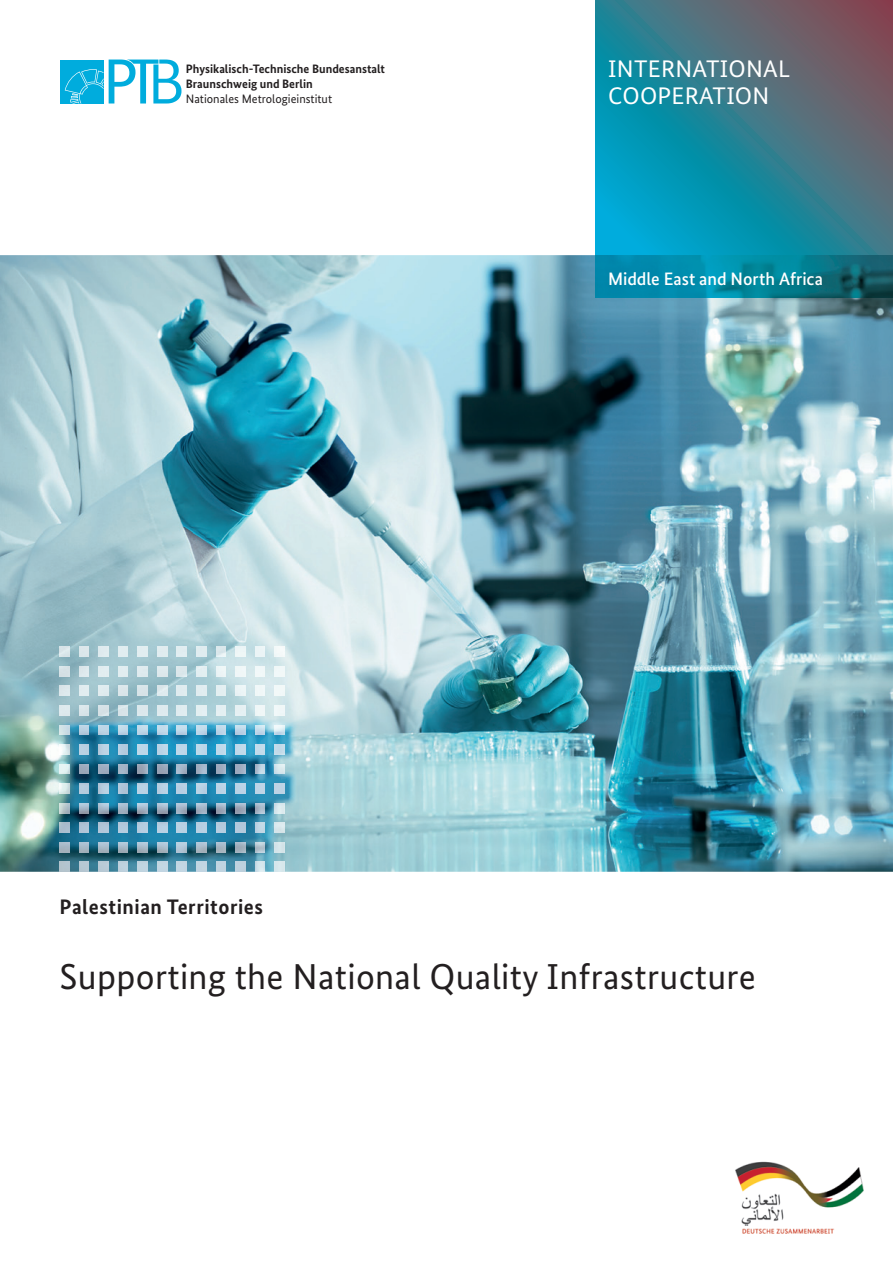
<style>
.page{position:relative;width:893px;height:1263px;background:#fff}
.page>*{position:absolute;margin:0;border:0;box-sizing:border-box;transform-origin:0 0}
.t1{font:36px "Bundes Sans";letter-spacing:.01em;color:#231f20}
.t2{font:24px/27px "Bundes Sans";letter-spacing:.01em;color:#fff}
.t3{font:700 21px "Bundes Sans";letter-spacing:.025em;color:#231f20}
.t4{font:500 18px "Bundes Sans";color:#fff}
.t5{font:700 12.15px/15.3px "Bundes Sans";color:#231f20}
.t6{font:12.15px "Bundes Sans";color:#231f20}
</style>
<div class="page">
<img style="left:0;top:255px;width:893px;height:617px">
<svg style="left:60px;top:647px;width:9px;height:10px"></svg>
<svg style="left:79px;top:647px;width:10px;height:10px"></svg>
<svg style="left:99px;top:647px;width:9px;height:10px"></svg>
<svg style="left:118px;top:647px;width:10px;height:10px"></svg>
<svg style="left:138px;top:647px;width:10px;height:10px"></svg>
<svg style="left:157px;top:647px;width:10px;height:10px"></svg>
<svg style="left:177px;top:647px;width:10px;height:10px"></svg>
<svg style="left:196px;top:647px;width:10px;height:10px"></svg>
<svg style="left:216px;top:647px;width:10px;height:10px"></svg>
<svg style="left:236px;top:647px;width:9px;height:10px"></svg>
<svg style="left:255px;top:647px;width:10px;height:10px"></svg>
<svg style="left:275px;top:647px;width:9px;height:10px"></svg>
<svg style="left:60px;top:666px;width:9px;height:10px"></svg>
<svg style="left:79px;top:666px;width:10px;height:10px"></svg>
<svg style="left:99px;top:666px;width:9px;height:10px"></svg>
<svg style="left:118px;top:666px;width:10px;height:10px"></svg>
<svg style="left:138px;top:666px;width:10px;height:10px"></svg>
<svg style="left:157px;top:666px;width:10px;height:10px"></svg>
<svg style="left:177px;top:666px;width:10px;height:10px"></svg>
<svg style="left:196px;top:666px;width:10px;height:10px"></svg>
<svg style="left:216px;top:666px;width:10px;height:10px"></svg>
<svg style="left:236px;top:666px;width:9px;height:10px"></svg>
<svg style="left:255px;top:666px;width:10px;height:10px"></svg>
<svg style="left:275px;top:666px;width:9px;height:10px"></svg>
<svg style="left:60px;top:686px;width:9px;height:10px"></svg>
<svg style="left:79px;top:686px;width:10px;height:10px"></svg>
<svg style="left:99px;top:686px;width:9px;height:10px"></svg>
<svg style="left:118px;top:686px;width:10px;height:10px"></svg>
<svg style="left:138px;top:686px;width:10px;height:10px"></svg>
<svg style="left:157px;top:686px;width:10px;height:10px"></svg>
<svg style="left:177px;top:686px;width:10px;height:10px"></svg>
<svg style="left:196px;top:686px;width:10px;height:10px"></svg>
<svg style="left:216px;top:686px;width:10px;height:10px"></svg>
<svg style="left:236px;top:686px;width:9px;height:10px"></svg>
<svg style="left:255px;top:686px;width:10px;height:10px"></svg>
<svg style="left:275px;top:686px;width:9px;height:10px"></svg>
<svg style="left:60px;top:705px;width:9px;height:10px"></svg>
<svg style="left:79px;top:705px;width:10px;height:10px"></svg>
<svg style="left:99px;top:705px;width:9px;height:10px"></svg>
<svg style="left:118px;top:705px;width:10px;height:10px"></svg>
<svg style="left:138px;top:705px;width:10px;height:10px"></svg>
<svg style="left:157px;top:705px;width:10px;height:10px"></svg>
<svg style="left:177px;top:705px;width:10px;height:10px"></svg>
<svg style="left:196px;top:705px;width:10px;height:10px"></svg>
<svg style="left:216px;top:705px;width:10px;height:10px"></svg>
<svg style="left:236px;top:705px;width:9px;height:10px"></svg>
<svg style="left:255px;top:705px;width:10px;height:10px"></svg>
<svg style="left:275px;top:705px;width:9px;height:10px"></svg>
<svg style="left:60px;top:725px;width:9px;height:10px"></svg>
<svg style="left:79px;top:725px;width:10px;height:10px"></svg>
<svg style="left:99px;top:725px;width:9px;height:10px"></svg>
<svg style="left:118px;top:725px;width:10px;height:10px"></svg>
<svg style="left:138px;top:725px;width:10px;height:10px"></svg>
<svg style="left:157px;top:725px;width:10px;height:10px"></svg>
<svg style="left:177px;top:725px;width:10px;height:10px"></svg>
<svg style="left:196px;top:725px;width:10px;height:10px"></svg>
<svg style="left:216px;top:725px;width:10px;height:10px"></svg>
<svg style="left:236px;top:725px;width:9px;height:10px"></svg>
<svg style="left:255px;top:725px;width:10px;height:10px"></svg>
<svg style="left:275px;top:725px;width:9px;height:10px"></svg>
<svg style="left:60px;top:745px;width:9px;height:9px"></svg>
<svg style="left:79px;top:745px;width:10px;height:9px"></svg>
<svg style="left:99px;top:745px;width:9px;height:9px"></svg>
<svg style="left:118px;top:745px;width:10px;height:9px"></svg>
<svg style="left:138px;top:745px;width:10px;height:9px"></svg>
<svg style="left:157px;top:745px;width:10px;height:9px"></svg>
<svg style="left:177px;top:745px;width:10px;height:9px"></svg>
<svg style="left:196px;top:745px;width:10px;height:9px"></svg>
<svg style="left:216px;top:745px;width:10px;height:9px"></svg>
<svg style="left:236px;top:745px;width:9px;height:9px"></svg>
<svg style="left:255px;top:745px;width:10px;height:9px"></svg>
<svg style="left:275px;top:745px;width:9px;height:9px"></svg>
<svg style="left:60px;top:764px;width:9px;height:10px"></svg>
<svg style="left:79px;top:764px;width:10px;height:10px"></svg>
<svg style="left:99px;top:764px;width:9px;height:10px"></svg>
<svg style="left:118px;top:764px;width:10px;height:10px"></svg>
<svg style="left:138px;top:764px;width:10px;height:10px"></svg>
<svg style="left:157px;top:764px;width:10px;height:10px"></svg>
<svg style="left:177px;top:764px;width:10px;height:10px"></svg>
<svg style="left:196px;top:764px;width:10px;height:10px"></svg>
<svg style="left:216px;top:764px;width:10px;height:10px"></svg>
<svg style="left:236px;top:764px;width:9px;height:10px"></svg>
<svg style="left:255px;top:764px;width:10px;height:10px"></svg>
<svg style="left:275px;top:764px;width:9px;height:10px"></svg>
<svg style="left:60px;top:784px;width:9px;height:9px"></svg>
<svg style="left:79px;top:784px;width:10px;height:9px"></svg>
<svg style="left:99px;top:784px;width:9px;height:9px"></svg>
<svg style="left:118px;top:784px;width:10px;height:9px"></svg>
<svg style="left:138px;top:784px;width:10px;height:9px"></svg>
<svg style="left:157px;top:784px;width:10px;height:9px"></svg>
<svg style="left:177px;top:784px;width:10px;height:9px"></svg>
<svg style="left:196px;top:784px;width:10px;height:9px"></svg>
<svg style="left:216px;top:784px;width:10px;height:9px"></svg>
<svg style="left:236px;top:784px;width:9px;height:9px"></svg>
<svg style="left:255px;top:784px;width:10px;height:9px"></svg>
<svg style="left:275px;top:784px;width:9px;height:9px"></svg>
<svg style="left:60px;top:803px;width:9px;height:10px"></svg>
<svg style="left:79px;top:803px;width:10px;height:10px"></svg>
<svg style="left:99px;top:803px;width:9px;height:10px"></svg>
<svg style="left:118px;top:803px;width:10px;height:10px"></svg>
<svg style="left:138px;top:803px;width:10px;height:10px"></svg>
<svg style="left:157px;top:803px;width:10px;height:10px"></svg>
<svg style="left:177px;top:803px;width:10px;height:10px"></svg>
<svg style="left:196px;top:803px;width:10px;height:10px"></svg>
<svg style="left:216px;top:803px;width:10px;height:10px"></svg>
<svg style="left:236px;top:803px;width:9px;height:10px"></svg>
<svg style="left:255px;top:803px;width:10px;height:10px"></svg>
<svg style="left:275px;top:803px;width:9px;height:10px"></svg>
<svg style="left:60px;top:823px;width:9px;height:10px"></svg>
<svg style="left:79px;top:823px;width:10px;height:10px"></svg>
<svg style="left:99px;top:823px;width:9px;height:10px"></svg>
<svg style="left:118px;top:823px;width:10px;height:10px"></svg>
<svg style="left:138px;top:823px;width:10px;height:10px"></svg>
<svg style="left:157px;top:823px;width:10px;height:10px"></svg>
<svg style="left:177px;top:823px;width:10px;height:10px"></svg>
<svg style="left:196px;top:823px;width:10px;height:10px"></svg>
<svg style="left:216px;top:823px;width:10px;height:10px"></svg>
<svg style="left:236px;top:823px;width:9px;height:10px"></svg>
<svg style="left:255px;top:823px;width:10px;height:10px"></svg>
<svg style="left:275px;top:823px;width:9px;height:10px"></svg>
<svg style="left:60px;top:842px;width:9px;height:10px"></svg>
<svg style="left:79px;top:842px;width:10px;height:10px"></svg>
<svg style="left:99px;top:842px;width:9px;height:10px"></svg>
<svg style="left:118px;top:842px;width:10px;height:10px"></svg>
<svg style="left:138px;top:842px;width:10px;height:10px"></svg>
<svg style="left:157px;top:842px;width:10px;height:10px"></svg>
<svg style="left:177px;top:842px;width:10px;height:10px"></svg>
<svg style="left:196px;top:842px;width:10px;height:10px"></svg>
<svg style="left:216px;top:842px;width:10px;height:10px"></svg>
<svg style="left:236px;top:842px;width:9px;height:10px"></svg>
<svg style="left:255px;top:842px;width:10px;height:10px"></svg>
<svg style="left:275px;top:842px;width:9px;height:10px"></svg>
<svg style="left:60px;top:862px;width:9px;height:10px"></svg>
<svg style="left:79px;top:862px;width:10px;height:10px"></svg>
<svg style="left:99px;top:862px;width:9px;height:10px"></svg>
<svg style="left:118px;top:862px;width:10px;height:10px"></svg>
<svg style="left:138px;top:862px;width:10px;height:10px"></svg>
<svg style="left:157px;top:862px;width:10px;height:10px"></svg>
<svg style="left:177px;top:862px;width:10px;height:10px"></svg>
<svg style="left:196px;top:862px;width:10px;height:10px"></svg>
<svg style="left:216px;top:862px;width:10px;height:10px"></svg>
<svg style="left:236px;top:862px;width:9px;height:10px"></svg>
<svg style="left:255px;top:862px;width:10px;height:10px"></svg>
<svg style="left:275px;top:862px;width:9px;height:10px"></svg>
<svg style="left:595px;top:0;width:298px;height:255px;background:#337e91"></svg>
<img style="left:595px;top:255px;width:298px;height:43px">
<div style="left:60px;top:60px;width:44px;height:44px;background:#00acdd"></div>
<svg style="left:65px;top:60px;width:116px;height:44px"></svg>
<img style="left:735px;top:1161px;width:129px;height:73px">
<p class="t5" style="left:186px;top:61px;width:201px">Physikalisch-Technische Bundesanstalt<br>Braunschweig und Berlin</p>
<p class="t6" style="left:186px;top:92px;width:148px">Nationales Metrologieinstitut</p>
<h2 class="t2" style="left:608px;top:55px;width:183px">INTERNATIONAL<br>COOPERATION</h2>
<h3 class="t4" style="left:608px;top:268px;width:216px">Middle East and North Africa</h3>
<h3 class="t3" style="left:60px;top:894px;width:205px">Palestinian Territories</h3>
<h1 class="t1" style="left:60px;top:954px;width:698px">Supporting the National Quality Infrastructure</h1>
</div>
